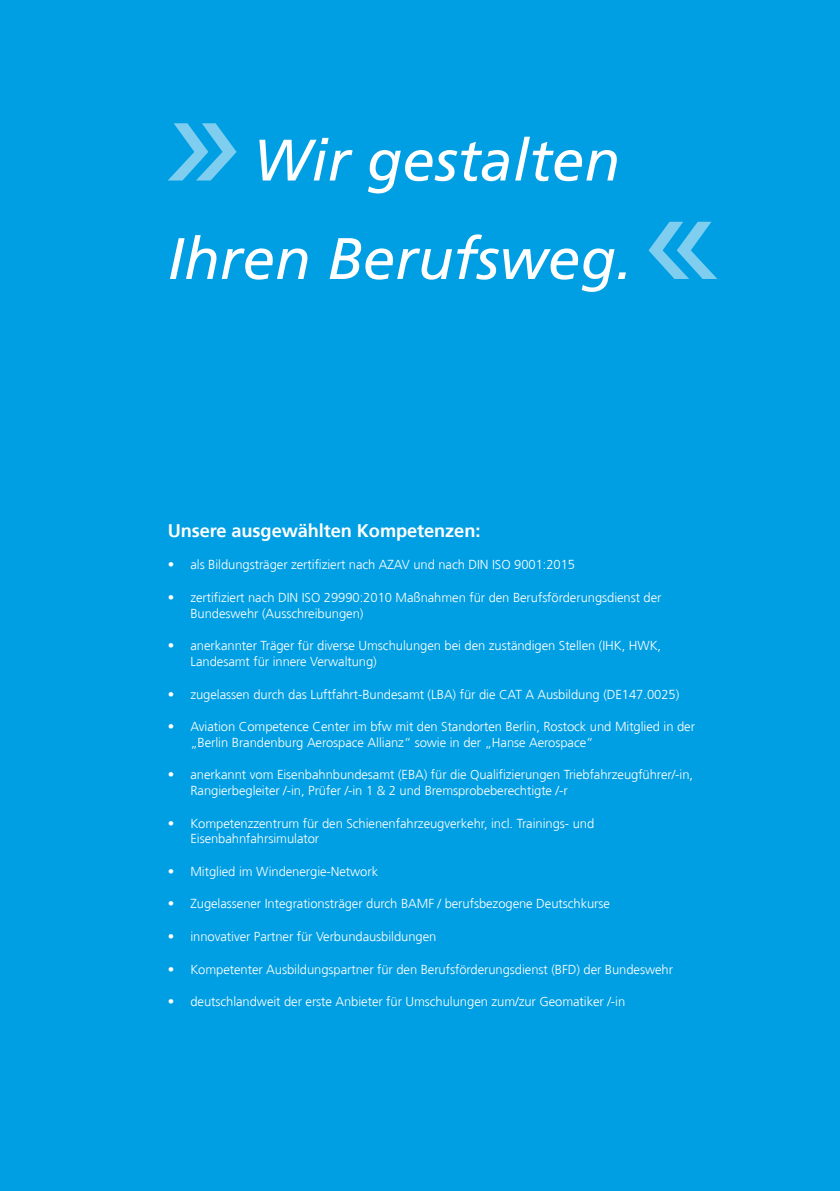
<style>
.page{position:relative;width:840px;height:1191px;background:#fff}
.page>*{position:absolute;margin:0;border:0;box-sizing:border-box;transform-origin:0 0}
.t1{font:italic 58.4px/98.4px "Frutiger";color:#fff;text-align:right}
.t2{font:700 18.2px "Frutiger";letter-spacing:-.005em;color:#fff}
.t3{font:300 13px/15.6px "Frutiger";letter-spacing:-.005em;color:#fff}
</style>
<div class="page">
<div style="left:0;top:0;width:839px;height:1191px;background:#009fe3"></div>
<svg style="left:168px;top:123px;width:68px;height:57px"></svg>
<svg style="left:648px;top:222px;width:69px;height:57px"></svg>
<h1 class="t1" style="left:168px;top:111px;width:466px">Wir gestalten<br>Ihren Berufsweg.</h1>
<h2 class="t2" style="left:168px;top:520px;width:314px">Unsere ausgewählten Kompetenzen:</h2>
<p class="t3" style="left:168px;top:557px;width:409px">• als Bildungsträger zertifiziert nach AZAV und nach DIN ISO 9001:2015</p>
<p class="t3" style="left:190px;top:590px;width:472px;text-indent:-23px">• zertifiziert nach DIN ISO 29990:2010 Maßnahmen für den Berufsförderungsdienst der<br>Bundeswehr (Ausschreibungen)</p>
<p class="t3" style="left:190px;top:638px;width:472px;text-indent:-23px">• anerkannter Träger für diverse Umschulungen bei den zuständigen Stellen (IHK, HWK,<br>Landesamt für innere Verwaltung)</p>
<p class="t3" style="left:168px;top:686px;width:513px">• zugelassen durch das Luftfahrt-Bundesamt (LBA) für die CAT A Ausbildung (DE147.0025)</p>
<p class="t3" style="left:190px;top:719px;width:506px;text-indent:-23px">• Aviation Competence Center im bfw mit den Standorten Berlin, Rostock und Mitglied in der „Berlin Brandenburg Aerospace Allianz“ sowie in der „Hanse Aerospace“</p>
<p class="t3" style="left:190px;top:767px;width:504px;text-indent:-23px">• anerkannt vom Eisenbahnbundesamt (EBA) für die Qualifizierungen Triebfahrzeugführer/-in,<br>Rangierbegleiter /-in, Prüfer /-in 1 &amp; 2 und Bremsprobeberechtigte /-r</p>
<p class="t3" style="left:190px;top:815px;width:405px;text-indent:-23px">• Kompetenzzentrum für den Schienenfahrzeugverkehr, incl. Trainings- und<br>Eisenbahnfahrsimulator</p>
<p class="t3" style="left:168px;top:863px;width:212px">• Mitglied im Windenergie-Network</p>
<p class="t3" style="left:168px;top:896px;width:443px">• Zugelassener Integrationsträger durch BAMF / berufsbezogene Deutschkurse</p>
<p class="t3" style="left:168px;top:929px;width:270px">• innovativer Partner für Verbundausbildungen</p>
<p class="t3" style="left:168px;top:961px;width:506px">• Kompetenter Ausbildungspartner für den Berufsförderungsdienst (BFD) der Bundeswehr</p>
<p class="t3" style="left:168px;top:994px;width:459px">• deutschlandweit der erste Anbieter für Umschulungen zum/zur Geomatiker /-in</p>
</div>
